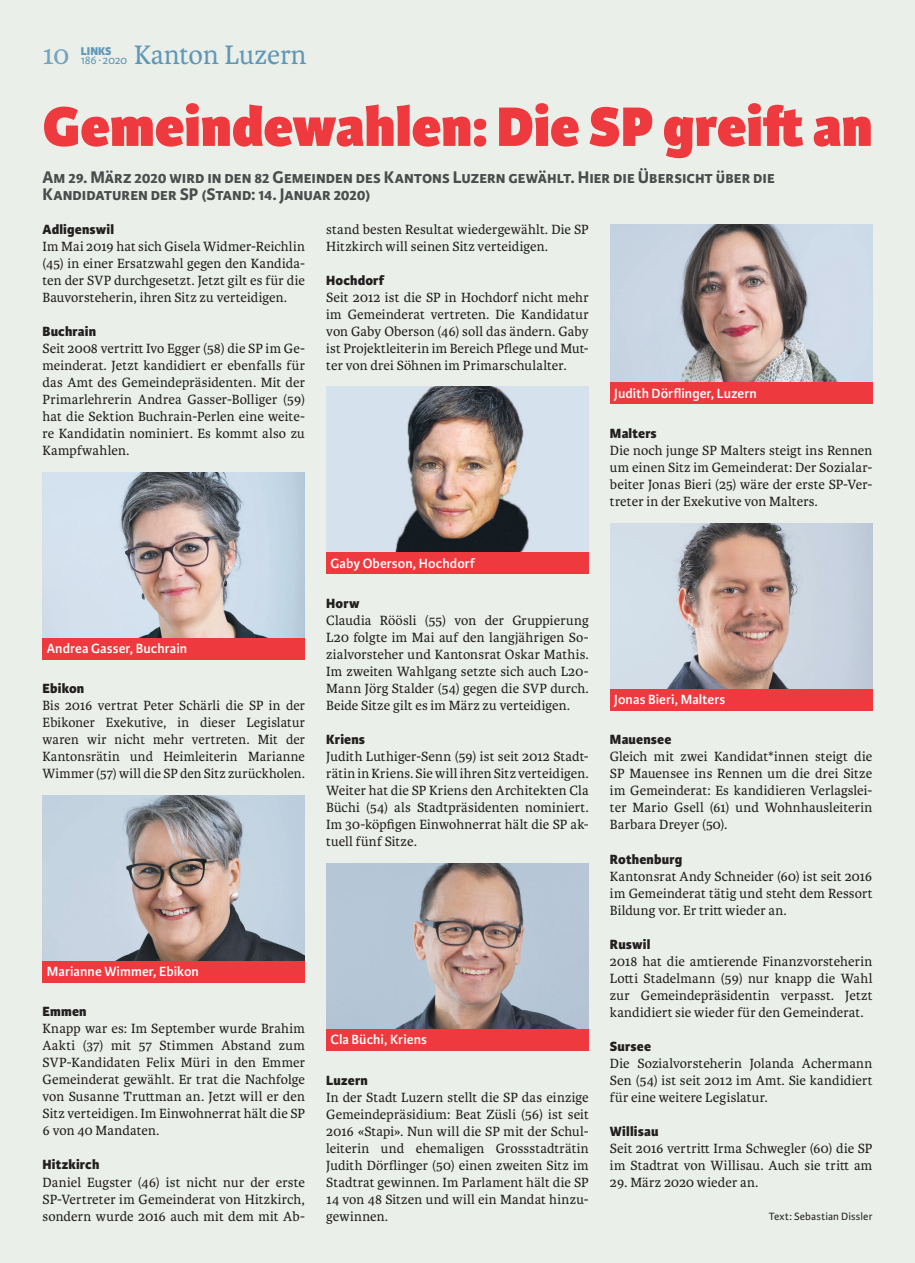
<style>
.page{position:relative;width:915px;height:1263px;background:#fff}
.page>*{position:absolute;margin:0;border:0;box-sizing:border-box;transform-origin:0 0}
.t1{font:800 59.25px "Karmina Sans";letter-spacing:.005em;color:#ee3a3e}
.t2{font:28.5px "Karmina";color:#6197b5}
.t3{font:28.5px "Karmina";color:#76a3bd}
.t4{font:700 18px/17px "Karmina Sans";color:#4b4c4d}
.t5{font:14.25px/17px "Karmina";letter-spacing:.01em;color:#231f20;text-align:justify}
.t6{font:600 14.25px "Karmina Sans";letter-spacing:.005em;color:#fff}
.t7{font:800 14.25px "Karmina Sans";letter-spacing:.01em;color:#231f20}
.t8{font:12px "Karmina Sans";letter-spacing:-.02em;color:#6197b5}
.t9{font:800 12px "Karmina Sans";color:#6197b5}
.t10{font:11.25px "Karmina Sans";letter-spacing:.015em;color:#231f20}
</style>
<div class="page">
<hr style="left:914px;top:0;width:1px;height:1263px;background:#eaf0e9">
<div style="left:0;top:0;width:914px;height:1263px;background:#eaf0e9"></div>
<img style="left:43px;top:472px;width:262px;height:166px">
<img style="left:326px;top:387px;width:262px;height:166px">
<img style="left:326px;top:863px;width:262px;height:166px">
<img style="left:610px;top:225px;width:262px;height:158px">
<img style="left:43px;top:795px;width:262px;height:166px">
<img style="left:610px;top:523px;width:262px;height:166px">
<div style="left:43px;top:638px;width:262px;height:21px;background:#ee3a3e"></div>
<div style="left:326px;top:553px;width:262px;height:21px;background:#ee3a3e"></div>
<div style="left:609px;top:689px;width:263px;height:21px;background:#ee3a3e"></div>
<div style="left:609px;top:383px;width:263px;height:21px;background:#ee3a3e"></div>
<div style="left:326px;top:1029px;width:262px;height:21px;background:#ee3a3e"></div>
<div style="left:43px;top:961px;width:262px;height:21px;background:#ee3a3e"></div>
<p class="t8" style="left:81px;top:53px;width:48px">186∙ 2020</p>
<h2 class="t2" style="left:134px;top:39px;width:174px">Kanton Luzern</h2>
<h1 class="t1" style="left:43px;top:91px;width:831px">Gemeindewahlen: Die SP greift an</h1>
<p class="t4" style="left:43px;top:169px;width:733px">Am 29. März 2020 wird in den 82 Gemeinden des Kantons Luzern gewählt. Hier die Übersicht über die<br>Kandidaturen der SP (Stand: 14. Januar 2020)</p>
<p class="t7" style="left:43px;top:221px;width:73px">Adligenswil</p>
<p class="t5" style="left:43px;top:238px;width:264px">Im Mai 2019 hat sich Gisela Widmer-Reichlin (45) in einer Ersatzwahl gegen den Kandida&shy;ten der SVP durchgesetzt. Jetzt gilt es für die Bauvorsteherin, ihren Sitz zu verteidigen.</p>
<p class="t7" style="left:43px;top:323px;width:55px">Buchrain</p>
<p class="t5" style="left:43px;top:340px;width:264px">Seit 2008 vertritt Ivo Egger (58) die SP im Ge&shy;meinderat. Jetzt kandidiert er ebenfalls für das Amt des Gemeindepräsidenten. Mit der Primarlehrerin Andrea Gasser-Bolliger (59) hat die Sektion Buchrain-Perlen eine weite&shy;re Kandidatin nominiert. Es kommt also zu Kampfwahlen.</p>
<h2 class="t3" style="left:43px;top:39px;width:28px">10</h2>
<p class="t9" style="left:81px;top:44px;width:32px">LINKS</p>
<p class="t5" style="left:326px;top:221px;width:264px">stand besten Resultat wiedergewählt. Die SP<br>Hitzkirch will seinen Sitz verteidigen.</p>
<p class="t7" style="left:326px;top:272px;width:60px">Hochdorf</p>
<p class="t5" style="left:326px;top:289px;width:264px">Seit 2012 ist die SP in Hochdorf nicht mehr im Gemeinderat vertreten. Die Kandidatur von Gaby Oberson (46) soll das ändern. Gaby ist Projektleiterin im Bereich Pflege und Mut&shy;ter von drei Söhnen im Primarschulalter.</p>
<p class="t6" style="left:614px;top:385px;width:144px">Judith Dörflinger, Luzern</p>
<p class="t7" style="left:609px;top:425px;width:48px">Malters</p>
<p class="t5" style="left:609px;top:442px;width:264px">Die noch junge SP Malters steigt ins Rennen um einen Sitz im Gemeinderat: Der Sozialar&shy;beiter Jonas Bieri (25) wäre der erste SP-Ver&shy;treter in der Exekutive von Malters.</p>
<p class="t6" style="left:47px;top:640px;width:142px">Andrea Gasser, Buchrain</p>
<p class="t7" style="left:43px;top:680px;width:43px">Ebikon</p>
<p class="t5" style="left:43px;top:697px;width:264px">Bis 2016 vertrat Peter Schärli die SP in der Ebikoner Exekutive, in dieser Legislatur waren wir nicht mehr vertreten. Mit der Kantonsrätin und Heimleiterin Marianne Wimmer (57) will die SP den Sitz zurückholen.</p>
<p class="t6" style="left:330px;top:555px;width:146px">Gaby Oberson, Hochdorf</p>
<p class="t7" style="left:326px;top:595px;width:35px">Horw</p>
<p class="t5" style="left:326px;top:612px;width:264px">Claudia Röösli (55) von der Gruppierung L20 folgte im Mai auf den langjährigen So&shy;zialvorsteher und Kantonsrat Oskar Mathis.<br>Im zweiten Wahlgang setzte sich auch L20- Mann Jörg Stalder (54) gegen die SVP durch.<br>Beide Sitze gilt es im März zu verteidigen.</p>
<p class="t7" style="left:326px;top:731px;width:40px">Kriens</p>
<p class="t5" style="left:326px;top:748px;width:264px">Judith Luthiger-Senn (59) ist seit 2012 Stadt&shy;rätin in Kriens. Sie will ihren Sitz verteidigen.<br>Weiter hat die SP Kriens den Architekten Cla Büchi (54) als Stadtpräsidenten nominiert.<br>Im 30-köpfigen Einwohnerrat hält die SP ak&shy;tuell fünf Sitze.</p>
<p class="t6" style="left:47px;top:963px;width:154px">Marianne Wimmer, Ebikon</p>
<p class="t7" style="left:43px;top:1003px;width:46px">Emmen</p>
<p class="t5" style="left:43px;top:1020px;width:264px">Knapp war es: Im September wurde Brahim Aakti (37) mit 57 Stimmen Abstand zum SVP-Kandidaten Felix Müri in den Emmer Gemeinderat gewählt. Er trat die Nachfolge von Susanne Truttman an. Jetzt will er den Sitz verteidigen. Im Einwohnerrat hält die SP 6 von 40 Mandaten.</p>
<p class="t7" style="left:43px;top:1156px;width:58px">Hitzkirch</p>
<p class="t5" style="left:43px;top:1173px;width:264px">Daniel Eugster (46) ist nicht nur der erste SP-Vertreter im Gemeinderat von Hitzkirch, sondern wurde 2016 auch mit dem mit Ab-</p>
<p class="t6" style="left:330px;top:1032px;width:98px">Cla Büchi, Kriens</p>
<p class="t7" style="left:326px;top:1071px;width:43px">Luzern</p>
<p class="t5" style="left:326px;top:1089px;width:264px">In der Stadt Luzern stellt die SP das einzige Gemeindepräsidium: Beat Züsli (56) ist seit 2016 «Stapi». Nun will die SP mit der Schul&shy;leiterin und ehemaligen Grossstadträtin Judith Dörflinger (50) einen zweiten Sitz im Stadtrat gewinnen. Im Parlament hält die SP 14 von 48 Sitzen und will ein Mandat hinzu&shy;gewinnen.</p>
<p class="t6" style="left:614px;top:691px;width:113px">Jonas Bieri, Malters</p>
<p class="t7" style="left:609px;top:731px;width:63px">Mauensee</p>
<p class="t5" style="left:609px;top:748px;width:264px">Gleich mit zwei Kandidat*innen steigt die SP Mauensee ins Rennen um die drei Sitze im Gemeinderat: Es kandidieren Verlagslei&shy;ter Mario Gsell (61) und Wohnhausleiterin Barbara Dreyer (50).</p>
<p class="t7" style="left:609px;top:850px;width:74px">Rothenburg</p>
<p class="t5" style="left:609px;top:868px;width:264px">Kantonsrat Andy Schneider (60) ist seit 2016 im Gemeinderat tätig und steht dem Ressort Bildung vor. Er tritt wieder an.</p>
<p class="t7" style="left:609px;top:935px;width:42px">Ruswil</p>
<p class="t5" style="left:609px;top:953px;width:264px">2018 hat die amtierende Finanzvorsteherin Lotti Stadelmann (59) nur knapp die Wahl zur Gemeindepräsidentin verpasst. Jetzt kandidiert sie wieder für den Gemeinderat.</p>
<p class="t7" style="left:609px;top:1038px;width:43px">Sursee</p>
<p class="t5" style="left:609px;top:1055px;width:264px">Die Sozialvorsteherin Jolanda Achermann Sen (54) ist seit 2012 im Amt. Sie kandidiert für eine weitere Legislatur.</p>
<p class="t7" style="left:609px;top:1123px;width:50px">Willisau</p>
<p class="t5" style="left:609px;top:1140px;width:264px">Seit 2016 vertritt Irma Schwegler (60) die SP im Stadtrat von Willisau. Auch sie tritt am</p>
<p class="t5" style="left:609px;top:1174px;width:150px">29. März 2020 wieder an.</p>
<p class="t10" style="left:768px;top:1210px;width:105px">Text: Sebastian Dissler</p>
</div>
